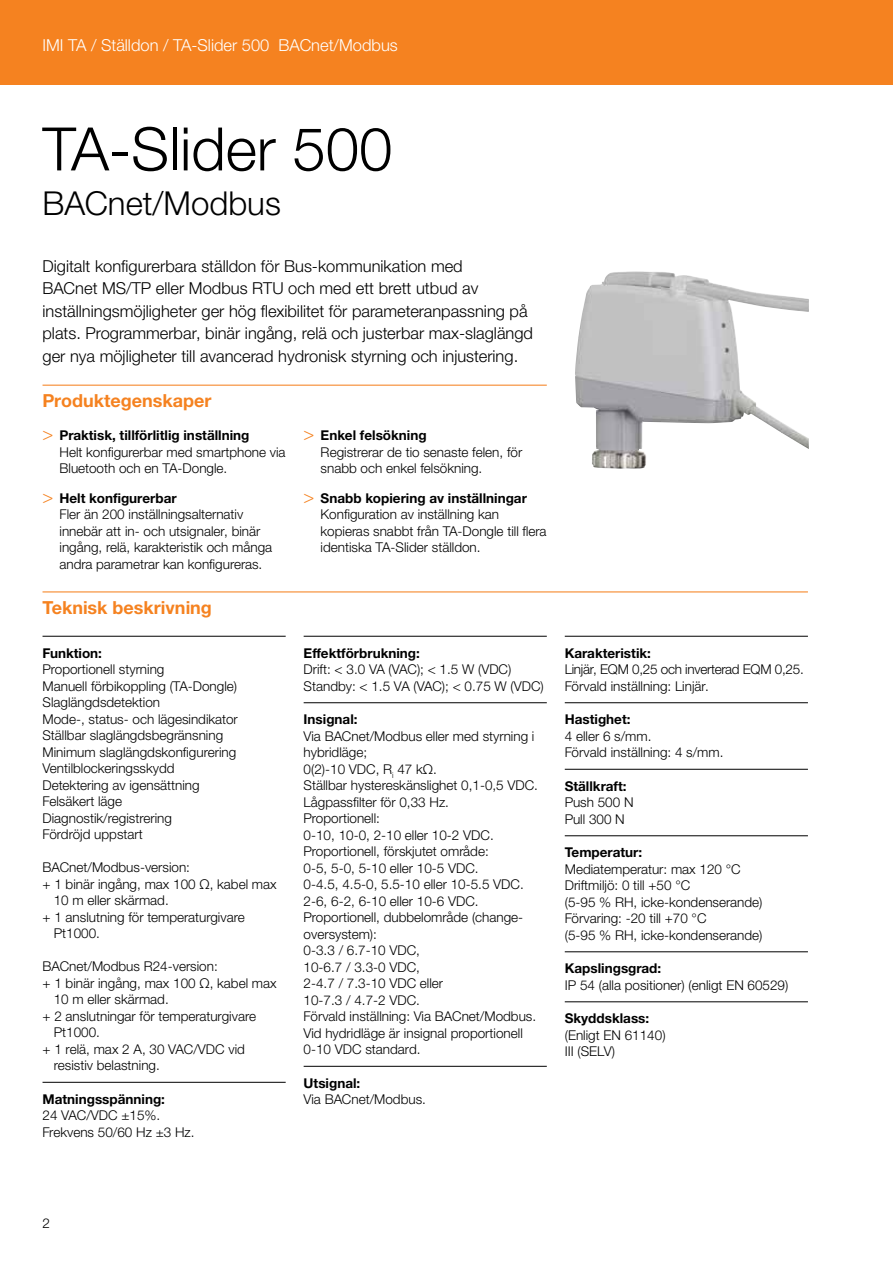
<style>
.page{position:relative;width:893px;height:1263px;background:#fff}
.page>*{position:absolute;margin:0;border:0;box-sizing:border-box;transform-origin:0 0}
.t1{font:300 60px "Helvetica Neue LTW1 G";color:#000}
.t2{font:300 33px "Helvetica Neue LTW1 G";color:#000}
.t3{font:700 18px "Helvetica Neue LTW1 G";color:#f58220}
.t4{font:300 16.5px/22.5px "Helvetica Neue LTW1 G";color:#000}
.t5{font:300 16.5px "Helvetica Neue LTW1 G";color:#fff}
.t6{font:300 13.5px/16.5px "Helvetica Neue LTW1 G";color:#000}
.t7{font:700 13.5px "Helvetica Neue LTW1 G";color:#000}
.t8{font:300 13.5px/16.5px "Helvetica Neue LTW1 G";letter-spacing:-.02em;color:#000}
.s1{font-family:"Helvetica Neue LT Std";font-size:18px;color:#f58220}
.s2{font-weight:700}
</style>
<div class="page">
<div style="left:0;top:0;width:893px;height:85px;background:#f58220"></div>
<hr style="left:43px;top:385px;width:504px;height:1px;background:#f58220">
<hr style="left:43px;top:591px;width:765px;height:1px;background:#f58220">
<hr style="left:43px;top:636px;width:243px;height:1px;background:#000">
<hr style="left:43px;top:1082px;width:243px;height:1px;background:#000">
<hr style="left:304px;top:636px;width:243px;height:1px;background:#000">
<hr style="left:304px;top:702px;width:243px;height:1px;background:#000">
<hr style="left:304px;top:1066px;width:243px;height:1px;background:#000">
<hr style="left:565px;top:636px;width:243px;height:1px;background:#000">
<hr style="left:565px;top:702px;width:243px;height:1px;background:#000">
<hr style="left:565px;top:769px;width:243px;height:1px;background:#000">
<hr style="left:565px;top:835px;width:243px;height:1px;background:#000">
<hr style="left:565px;top:951px;width:243px;height:1px;background:#000">
<hr style="left:565px;top:1001px;width:243px;height:1px;background:#000">
<img style="left:575px;top:271px;width:234px;height:198px">
<p class="t5" style="left:43px;top:35px;width:357px">IMI TA / Ställdon / TA-Slider 500 BACnet/Modbus</p>
<h1 class="t1" style="left:43px;top:112px;width:351px">TA-Slider 500</h1>
<h2 class="t2" style="left:43px;top:183px;width:240px">BACnet/Modbus</h2>
<p class="t4" style="left:43px;top:255px;width:492px">Digitalt konfigurerbara ställdon för Bus-kommunikation med<br>BACnet MS/TP eller Modbus RTU och med ett brett utbud av inställningsmöjligheter ger hög flexibilitet för parameteranpassning på plats. Programmerbar, binär ingång, relä och justerbar max-slaglängd ger nya möjligheter till avancerad hydronisk styrning och injustering.</p>
<h3 class="t3" style="left:43px;top:389px;width:170px">Produktegenskaper</h3>
<p class="t6" style="left:60px;top:427px;width:228px;text-indent:-17px"><span class="s1">&gt;</span> <span class="s2">Praktisk, tillförlitlig inställning<br></span>Helt konfigurerbar med smartphone via<br>Bluetooth och en TA-Dongle.</p>
<p class="t6" style="left:60px;top:490px;width:214px;text-indent:-17px"><span class="s1">&gt;</span> <span class="s2">Helt konfigurerbar<br></span>Fler än 200 inställningsalternativ innebär att in- och utsignaler, binär ingång, relä, karakteristik och många andra parametrar kan konfigureras.</p>
<p class="t6" style="left:321px;top:427px;width:203px;text-indent:-17px"><span class="s1">&gt;</span> <span class="s2">Enkel felsökning<br></span>Registrerar de tio senaste felen, för snabb och enkel felsökning.</p>
<p class="t6" style="left:321px;top:490px;width:227px;text-indent:-17px"><span class="s1">&gt;</span> <span class="s2">Snabb kopiering av inställningar </span>Konfiguration av inställning kan kopieras snabbt från TA-Dongle till flera identiska TA-Slider ställdon.</p>
<h3 class="t3" style="left:43px;top:596px;width:171px">Teknisk beskrivning</h3>
<p class="t7" style="left:43px;top:645px;width:61px">Funktion:</p>
<p class="t6" style="left:43px;top:661px;width:197px">Proportionell styrning<br>Manuell förbikoppling (TA-Dongle)<br>Slaglängdsdetektion<br>Mode-, status- och lägesindikator<br>Ställbar slaglängdsbegränsning<br>Minimum slaglängdskonfigurering<br>Ventilblockeringsskydd<br>Detektering av igensättning<br>Felsäkert läge<br>Diagnostik/registrering<br>Fördröjd uppstart</p>
<p class="t6" style="left:43px;top:859px;width:149px">BACnet/Modbus-version:</p>
<p class="t6" style="left:43px;top:876px;width:236px">+ 1 binär ingång, max 100 Ω, kabel max</p>
<p class="t6" style="left:54px;top:892px;width:117px">10 m eller skärmad.</p>
<p class="t6" style="left:43px;top:909px;width:204px">+ 1 anslutning för temperaturgivare</p>
<p class="t6" style="left:54px;top:925px;width:48px">Pt1000.</p>
<p class="t6" style="left:43px;top:958px;width:177px">BACnet/Modbus R24-version:</p>
<p class="t6" style="left:43px;top:975px;width:236px">+ 1 binär ingång, max 100 Ω, kabel max</p>
<p class="t6" style="left:54px;top:991px;width:117px">10 m eller skärmad.</p>
<p class="t6" style="left:43px;top:1008px;width:215px">+ 2 anslutningar för temperaturgivare</p>
<p class="t6" style="left:54px;top:1024px;width:48px">Pt1000.</p>
<p class="t6" style="left:43px;top:1041px;width:204px">+ 1 relä, max 2 A, 30 VAC/VDC vid</p>
<p class="t6" style="left:54px;top:1057px;width:108px">resistiv belastning.</p>
<p class="t7" style="left:43px;top:1091px;width:124px">Matningsspänning:</p>
<p class="t6" style="left:43px;top:1107px;width:154px">24 VAC/VDC ±15%.<br>Frekvens 50/60 Hz ±3 Hz.</p>
<p class="t7" style="left:304px;top:645px;width:118px">Effektförbrukning:</p>
<p class="t6" style="left:304px;top:661px;width:242px">Drift: &lt; 3.0 VA (VAC); &lt; 1.5 W (VDC)<br>Standby: &lt; 1.5 VA (VAC); &lt; 0.75 W (VDC)</p>
<p class="t7" style="left:304px;top:711px;width:55px">Insignal:</p>
<p class="t6" style="left:304px;top:728px;width:236px">Via BACnet/Modbus eller med styrning i hybridläge;<br>0(2)-10 VDC, R<sub>i</sub> 47 kΩ.<br>Ställbar hystereskänslighet 0,1-0,5 VDC.<br>Lågpassfilter för 0,33 Hz.<br>Proportionell:<br>0-10, 10-0, 2-10 eller 10-2 VDC.<br>Proportionell, förskjutet område:<br>0-5, 5-0, 5-10 eller 10-5 VDC.<br>0-4.5, 4.5-0, 5.5-10 eller 10-5.5 VDC.<br>2-6, 6-2, 6-10 eller 10-6 VDC.<br>Proportionell, dubbelområde (change&shy;oversystem):<br>0-3.3 / 6.7-10 VDC,<br>10-6.7 / 3.3-0 VDC,<br>2-4.7 / 7.3-10 VDC eller<br>10-7.3 / 4.7-2 VDC.<br>Förvald inställning: Via BACnet/Modbus.<br>Vid hydridläge är insignal proportionell<br>0-10 VDC standard.</p>
<p class="t7" style="left:304px;top:1075px;width:58px">Utsignal:</p>
<p class="t6" style="left:304px;top:1091px;width:124px">Via BACnet/Modbus.</p>
<p class="t7" style="left:565px;top:645px;width:88px">Karakteristik:</p>
<p class="t8" style="left:565px;top:661px;width:240px">Linjär, EQM 0,25 och inverterad EQM 0,25.<br>Förvald inställning: Linjär.</p>
<p class="t7" style="left:565px;top:711px;width:67px">Hastighet:</p>
<p class="t6" style="left:565px;top:728px;width:160px">4 eller 6 s/mm.<br>Förvald inställning: 4 s/mm.</p>
<p class="t7" style="left:565px;top:778px;width:63px">Ställkraft:</p>
<p class="t6" style="left:565px;top:794px;width:70px">Push 500 N<br>Pull 300 N</p>
<p class="t7" style="left:565px;top:844px;width:79px">Temperatur:</p>
<p class="t6" style="left:565px;top:861px;width:199px">Mediatemperatur: max 120 °C<br>Driftmiljö: 0 till +50 °C<br>(5-95 % RH, icke-kondenserande)<br>Förvaring: -20 till +70 °C<br>(5-95 % RH, icke-kondenserande)</p>
<p class="t7" style="left:565px;top:960px;width:98px">Kapslingsgrad:</p>
<p class="t6" style="left:565px;top:977px;width:225px">IP 54 (alla positioner) (enligt EN 60529)</p>
<p class="t7" style="left:565px;top:1010px;width:86px">Skyddsklass:</p>
<p class="t6" style="left:565px;top:1027px;width:102px">(Enligt EN 61140)<br>III (SELV)</p>
<p class="t6" style="left:43px;top:1215px;width:9px">2</p>
</div>
